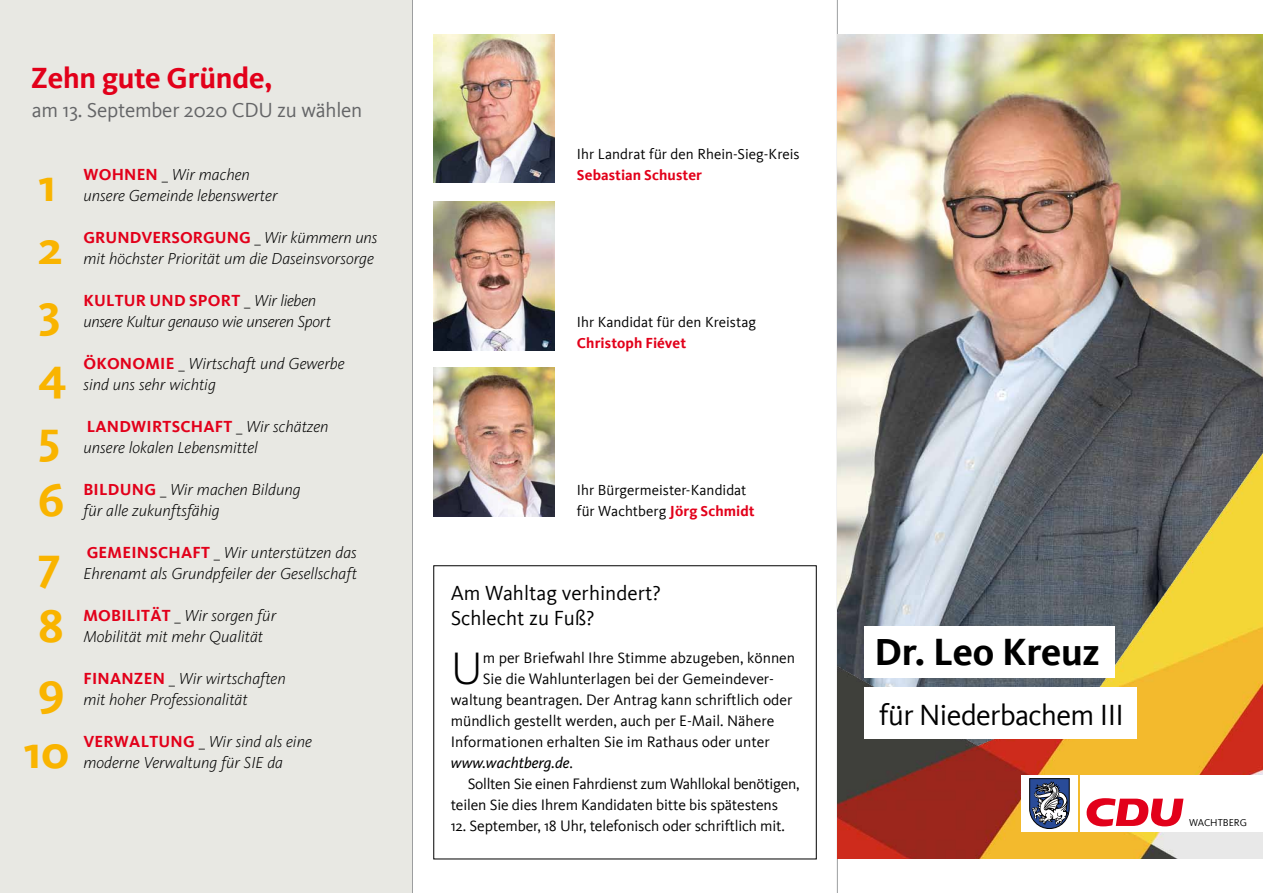
<style>
.page{position:relative;width:1263px;height:893px;background:#fff}
.page>*{position:absolute;margin:0;border:0;box-sizing:border-box;transform-origin:0 0}
.t1{font:700 48px "Kievit";color:#f9b400}
.t2{font:300 47.1px "Kievit OT";color:#000}
.t3{font:700 39px "Kievit";letter-spacing:-.005em;color:#000}
.t4{font:30px "Kievit";letter-spacing:-.02em;color:#000}
.t5{font:700 30px "Kievit";letter-spacing:-.005em;color:#e2001a}
.t6{font:21px/25.2px "Kievit";color:#000}
.t7{font:21px "Kievit";letter-spacing:-.01em;color:#646567}
.t8{font:italic 300 16.5px/21px "Kievit OT";color:#000}
.t9{font:700 16.5px "Kievit";letter-spacing:.015em;color:#e2001a}
.t10{font:italic 300 16.5px "Kievit OT";letter-spacing:-.02em;color:#000}
.t11{font:15.6px "Kievit";color:#000}
.t12{font:15.6px/21px "Kievit";letter-spacing:-.02em;color:#000}
.t13{font:italic 15.6px "Kievit OT";color:#000}
.t14{font:15px/21px "Kievit";color:#000}
.t15{font:700 15px "Kievit";letter-spacing:.005em;color:#e2001a}
.t16{font:10.2px "Kievit";color:#000}
.s1{font-family:"Kievit";font-weight:700;font-style:normal;color:#e2001a}
.s2{font-style:normal}
.s3{font-family:"Kievit OT";font-weight:300;color:#000}
.s4{font-family:"Kievit OT";font-weight:300;font-style:italic;color:#000}
.s5{font-weight:700;color:#e2001a}
.s6{font-family:"Kievit";font-style:normal}
</style>
<div class="page">
<hr style="left:412px;top:0;width:1px;height:893px;background:#9c9e9f">
<hr style="left:837px;top:0;width:1px;height:893px;background:#9c9e9f">
<div style="left:0;top:0;width:412px;height:893px;background:#e8e8e3"></div>
<img style="left:838px;top:34px;width:425px;height:391px">
<img style="left:838px;top:425px;width:425px;height:434px">
<div style="left:865px;top:626px;width:250px;height:51px;background:#fff"></div>
<div style="left:865px;top:687px;width:272px;height:51px;background:#fff"></div>
<img style="left:434px;top:34px;width:120px;height:149px">
<img style="left:434px;top:201px;width:120px;height:149px">
<img style="left:434px;top:368px;width:120px;height:149px">
<div style="left:1081px;top:775px;width:182px;height:57px;background:#fff"></div>
<svg style="left:1086px;top:798px;width:97px;height:28px"></svg>
<div style="left:1021px;top:775px;width:57px;height:57px;background:#fff"></div>
<svg style="left:1029px;top:778px;width:41px;height:51px"></svg>
<h3 class="t5" style="left:31px;top:60px;width:243px">ZEHN GUTE GRÜNDE,</h3>
<p class="t7" style="left:32px;top:98px;width:332px">am 13. September 2020 CDU zu wählen</p>
<h1 class="t1" style="left:38px;top:157px;width:19px">1</h1>
<p class="t8" style="left:83px;top:164px;width:196px"><span class="s1">WOHNEN</span> <span class="s2">_</span> Wir machen unsere Gemeinde lebenswerter</p>
<h1 class="t1" style="left:38px;top:220px;width:26px">2</h1>
<p class="t9" style="left:83px;top:228px;width:296px">GRUNDVERSORG UNG <span class="s3">_</span> <span class="s4">Wir kümmern uns</span></p>
<p class="t8" style="left:83px;top:248px;width:292px">mit höchster Priorität um die Daseinsvorsorge</p>
<h1 class="t1" style="left:38px;top:283px;width:23px">3</h1>
<p class="t9" style="left:83px;top:291px;width:234px">KULTUR UND SPORT <span class="s3">_</span> <span class="s4">Wir lieben</span></p>
<p class="t10" style="left:83px;top:312px;width:249px">unsere Kultur genauso wie unseren Sport</p>
<h1 class="t1" style="left:38px;top:346px;width:30px">4</h1>
<p class="t8" style="left:83px;top:353px;width:263px"><span class="s1">ÖKONOMIE</span> <span class="s2">_</span> Wirtschaft und Gewerbe sind uns sehr wichtig</p>
<h1 class="t1" style="left:38px;top:409px;width:23px">5</h1>
<p class="t9" style="left:87px;top:417px;width:243px">LANDW IRTSCHAFT <span class="s3">_</span> <span class="s4">Wir schätzen</span></p>
<p class="t8" style="left:83px;top:437px;width:176px">unsere lokalen Lebensmittel</p>
<h1 class="t1" style="left:38px;top:472px;width:28px">6</h1>
<p class="t8" style="left:83px;top:479px;width:219px"><span class="s1">BILD UNG</span> <span class="s2">_</span> Wir machen Bildung für alle zukunftsfähig</p>
<h1 class="t1" style="left:38px;top:535px;width:25px">7</h1>
<p class="t8" style="left:83px;top:542px;width:275px"><span class="s1">GEMEINSCHAFT</span> <span class="s2">_</span> Wir unterstützen das<br>Ehrenamt als Grundpfeiler der Gesellschaft</p>
<h1 class="t1" style="left:38px;top:598px;width:27px">8</h1>
<p class="t8" style="left:83px;top:605px;width:194px"><span class="s1">MOBIL ITÄT</span> <span class="s2">_</span> Wir sorgen für<br>Mobilität mit mehr Qualität</p>
<h1 class="t1" style="left:38px;top:661px;width:28px">9</h1>
<p class="t8" style="left:83px;top:668px;width:204px"><span class="s1">FINANZEN</span> <span class="s2">_</span> Wir wirtschaften mit hoher Professionalität</p>
<h1 class="t1" style="left:23px;top:724px;width:47px">10</h1>
<p class="t8" style="left:83px;top:731px;width:230px"><span class="s1">VERWALTUNG</span> <span class="s2">_</span> Wir sind als eine moderne Verwaltung für SIE da</p>
<p class="t14" style="left:577px;top:144px;width:224px">Ihr Landrat für den Rhein-Sieg-Kreis</p>
<p class="t15" style="left:577px;top:166px;width:127px">SEBASTIAN SCHUSTER</p>
<p class="t14" style="left:577px;top:312px;width:181px">Ihr Kandidat für den Kreistag</p>
<p class="t15" style="left:577px;top:334px;width:111px">CHRISTOPH FIÉVET</p>
<p class="t14" style="left:577px;top:480px;width:179px">Ihr Bürgermeister-Kandidat für Wachtberg <span class="s5">JÖRG SCHMIDT</span></p>
<p class="t6" style="left:451px;top:581px;width:212px">Am Wahltag verhindert?<br>Schlecht zu Fuß?</p>
<h2 class="t2" style="left:451px;top:642px;width:34px">U</h2>
<p class="t11" style="left:483px;top:649px;width:314px">m per Briefwahl Ihre Stimme abzugeben, können</p>
<h3 class="t3" style="left:874px;top:629px;width:227px">DR. LEO KREUZ</h3>
<h3 class="t4" style="left:879px;top:698px;width:246px">für Niederbachem III</h3>
<p class="t11" style="left:483px;top:670px;width:292px">Sie die Wahlunterlagen bei der Gemeindever-</p>
<p class="t11" style="left:451px;top:691px;width:343px">waltung beantragen. Der Antrag kann schriftlich oder</p>
<p class="t11" style="left:451px;top:712px;width:325px">mündlich gestellt werden, auch per E-Mail. Nähere</p>
<p class="t11" style="left:451px;top:733px;width:320px">Informationen erhalten Sie im Rathaus oder unter</p>
<p class="t13" style="left:451px;top:754px;width:124px">www.wachtberg.de<span class="s6">.</span></p>
<p class="t12" style="left:451px;top:773px;width:350px;text-indent:17px">Sollten Sie einen Fahrdienst zum Wahllokal benötigen, teilen Sie dies Ihrem Kandidaten bitte bis spätestens</p>
<p class="t11" style="left:451px;top:817px;width:336px">12. September, 18 Uhr, telefonisch oder schriftlich mit.</p>
<p class="t16" style="left:1189px;top:817px;width:41px">Wachtberg</p>
</div>
